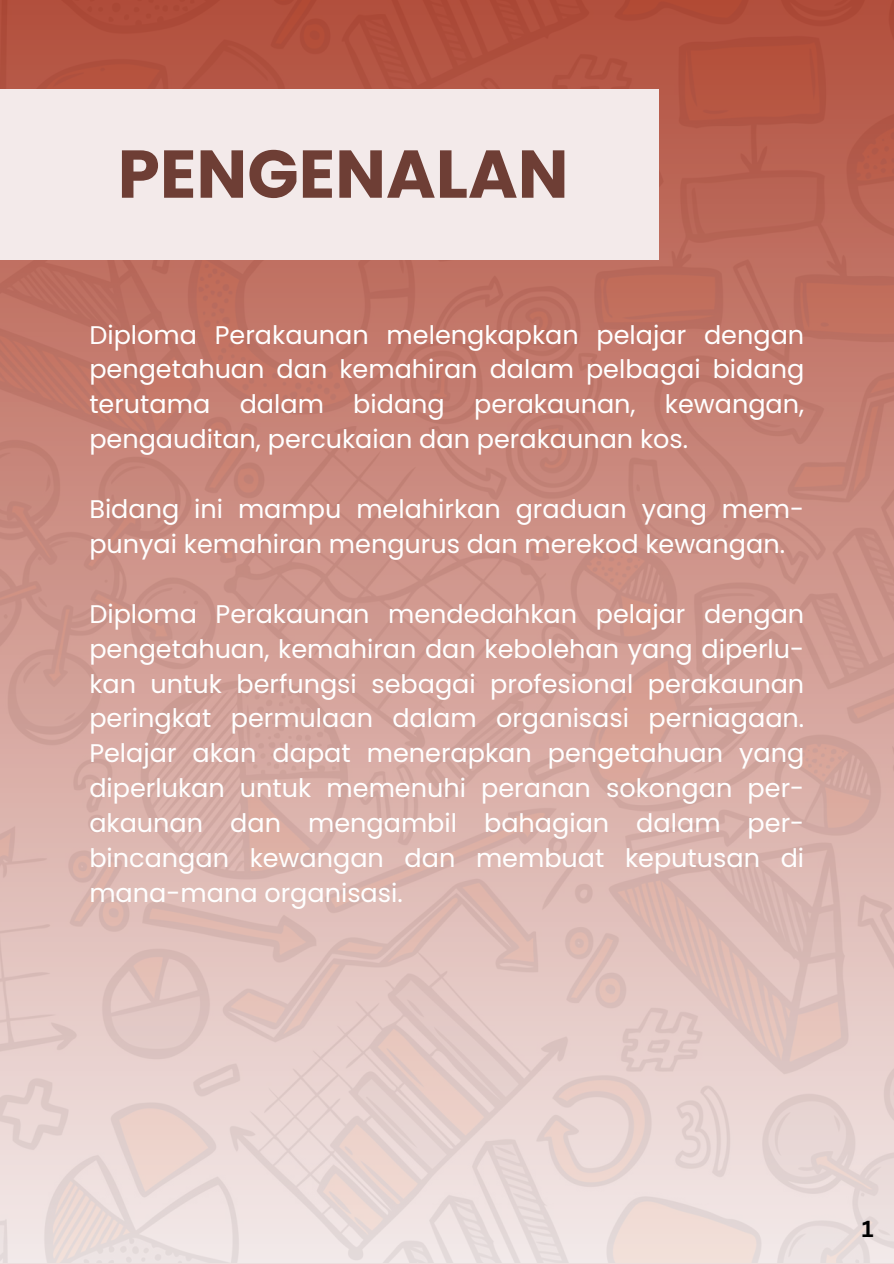
<style>
.page{position:relative;width:894px;height:1264px;background:#fff}
.page>*{position:absolute;margin:0;border:0;box-sizing:border-box;transform-origin:0 0}
.t1{font:700 67.5px "Poppins";color:#6e3e35}
.t2{font:25.5px/34.8px "Poppins";color:#fff;text-align:justify}
.t3{font:700 22.5px "Canva Sans";color:#000}
</style>
<div class="page">
<div style="left:0;top:0;width:893px;height:1263px;background:linear-gradient(to bottom,#b04d3b,#efe6e5)"></div>
<div style="left:0;top:89px;width:658px;height:171px;background:#f3eaea"></div>
<p class="t1" style="left:118px;top:127px;width:452px">PENGENALAN</p>
<h1 class="t2" style="left:89px;top:317px;width:716px">Diploma Perakaunan melengkapkan pelajar dengan pengetahuan dan kemahiran dalam pelbagai bidang terutama dalam bidang perakaunan, kewangan, pengauditan, percukaian dan perakaunan kos.</h1>
<p class="t2" style="left:89px;top:491px;width:716px">Bidang ini mampu melahirkan graduan yang mem&shy;punyai kemahiran mengurus dan merekod kewangan.</p>
<p class="t2" style="left:89px;top:596px;width:716px">Diploma Perakaunan mendedahkan pelajar dengan pengetahuan, kemahiran dan kebolehan yang diperlu&shy;kan untuk berfungsi sebagai profesional perakaunan peringkat permulaan dalam organisasi perniagaan.<br>Pelajar akan dapat menerapkan pengetahuan yang diperlukan untuk memenuhi peranan sokongan per&shy;akaunan dan mengambil bahagian dalam per&shy;bincangan kewangan dan membuat keputusan di mana-mana organisasi.</p>
<p class="t3" style="left:861px;top:1213px;width:13px">1</p>
</div>
